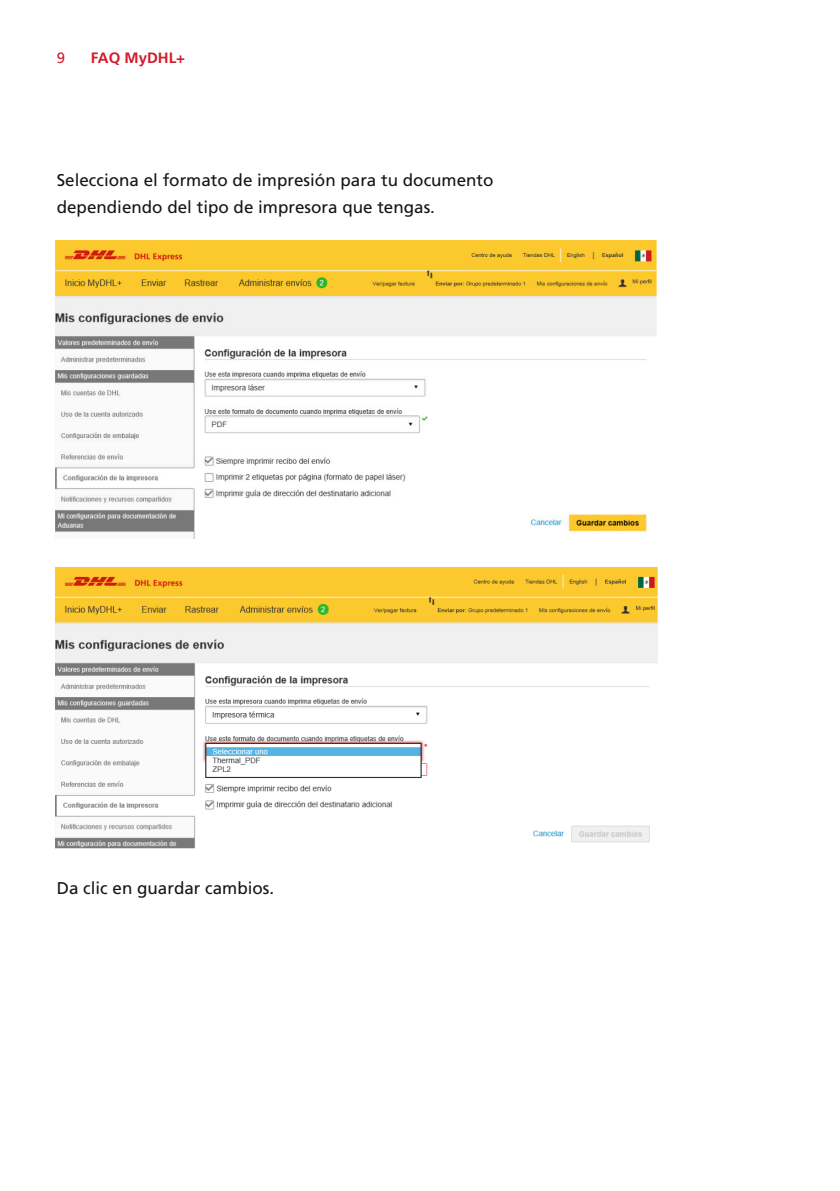
<style>
.page{position:relative;width:840px;height:1191px;background:#fff}
.page>*{position:absolute;margin:0;border:0;box-sizing:border-box;transform-origin:0 0}
._03_Copy_text_8_5pt{font:17px/27.2px "Frutiger LT Std";color:#151616}
.t1{font:700 15px "Frutiger LT Std";color:#d31b2a}
._04_Running_title_7{font:15px "Frutiger LT Std";color:#d31b2a}
</style>
<div class="page">
<img style="left:56px;top:240px;width:601px;height:299px">
<img style="left:56px;top:567px;width:600px;height:282px">
<p class="_04_Running_title_7" style="left:57px;top:49px;width:10px">9</p>
<p class="t1" style="left:91px;top:49px;width:96px">FAQ MyDHL+</p>
<p class="_03_Copy_text_8_5pt" style="left:57px;top:166px;width:438px">Selecciona el formato de impresión para tu documento dependiendo del tipo de impresora que tengas.</p>
<p class="_03_Copy_text_8_5pt" style="left:57px;top:874px;width:219px">Da clic en guardar cambios.</p>
</div>
